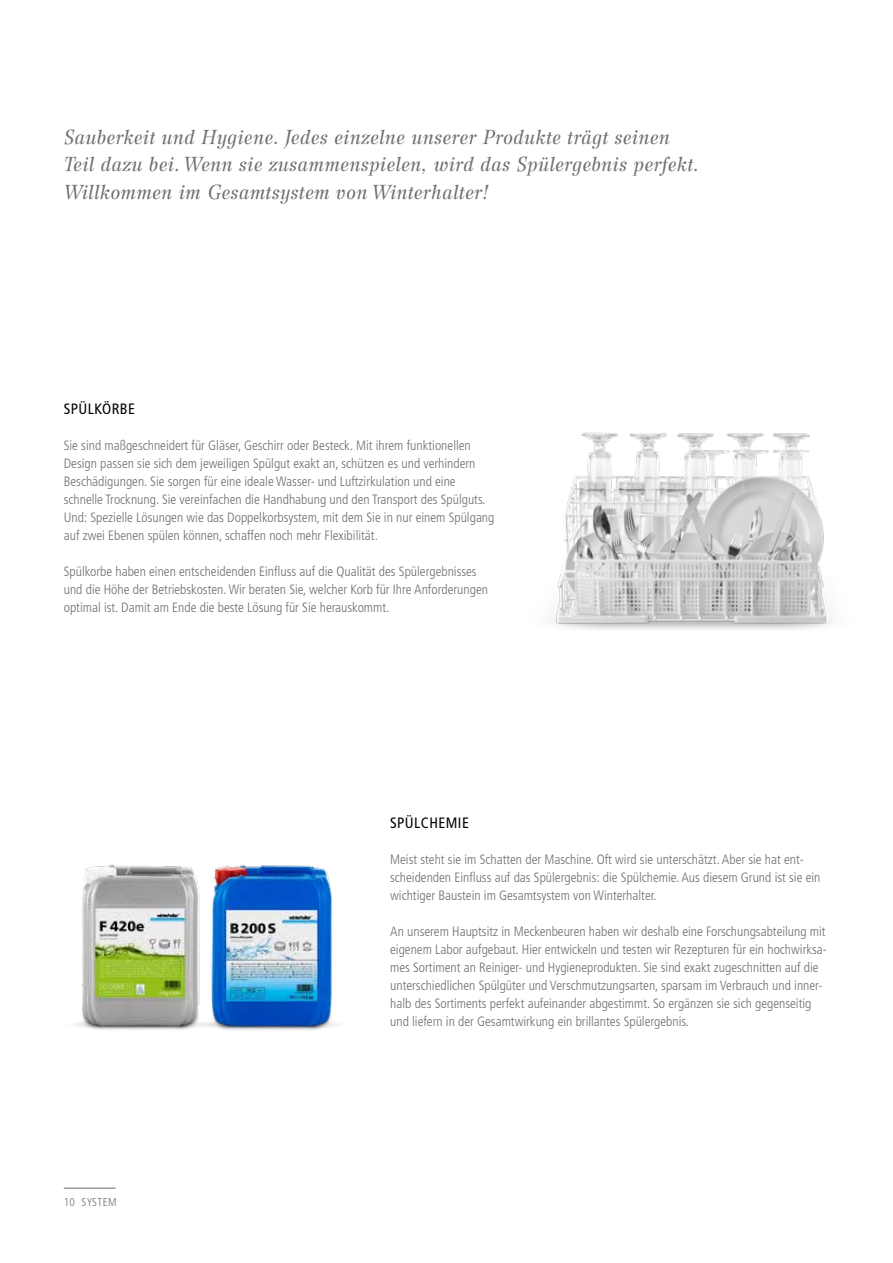
<style>
.page{position:relative;width:893px;height:1263px;background:#fff}
.page>*{position:absolute;margin:0;border:0;box-sizing:border-box;transform-origin:0 0}
.t1{font:italic 20.25px/27.5px "Wilke LT Std";letter-spacing:.005em;color:#6f6f6e}
.t2{font:condensed 15px "Frutiger LT Pro";letter-spacing:.03em;color:#000}
.t3{font:300 condensed 13.5px/18px "Frutiger LT Pro";color:#6f6f6e}
.t4{font:300 condensed 11.4px "Frutiger LT Pro";letter-spacing:.03em;color:#6f6f6e}
</style>
<div class="page">
<img style="left:552px;top:432px;width:280px;height:197px">
<img style="left:75px;top:864px;width:98px;height:166px">
<img style="left:173px;top:864px;width:163px;height:166px">
<hr style="left:64px;top:1188px;width:52px;height:1px;background:#6f6f6e">
<h1 class="t1" style="left:64px;top:123px;width:637px">Sauberkeit und Hygiene. Jedes einzelne unserer Produkte trägt seinen<br>Teil dazu bei. Wenn sie zusammenspielen, wird das Spülergebnis perfekt.<br>Willkommen im Gesamtsystem von Winterhalter!</h1>
<p class="t2" style="left:64px;top:400px;width:73px">SPÜLKÖRBE</p>
<p class="t3" style="left:64px;top:436px;width:432px">Sie sind maßgeschneidert für Gläser, Geschirr oder Besteck. Mit ihrem funktionellen Design passen sie sich dem jeweiligen Spülgut exakt an, schützen es und verhindern Beschädigungen. Sie sorgen für eine ideale Wasser- und Luftzirkulation und eine schnelle Trocknung. Sie vereinfachen die Handhabung und den Transport des Spülguts.<br>Und: Spezielle Lösungen wie das Doppelkorbsystem, mit dem Sie in nur einem Spülgang auf zwei Ebenen spülen können, schaffen noch mehr Flexibilität.</p>
<p class="t3" style="left:64px;top:562px;width:426px">Spülkorbe haben einen entscheidenden Einfluss auf die Qualität des Spülergebnisses und die Höhe der Betriebskosten. Wir beraten Sie, welcher Korb für Ihre Anforderungen optimal ist. Damit am Ende die beste Lösung für Sie herauskommt.</p>
<p class="t4" style="left:64px;top:1196px;width:54px">10 SYSTEM</p>
<p class="t2" style="left:390px;top:814px;width:80px">SPÜLCHEMIE</p>
<p class="t3" style="left:390px;top:850px;width:432px">Meist steht sie im Schatten der Maschine. Oft wird sie unterschätzt. Aber sie hat ent&shy;scheidenden Einfluss auf das Spülergebnis: die Spülchemie. Aus diesem Grund ist sie ein wichtiger Baustein im Gesamtsystem von Winterhalter.</p>
<p class="t3" style="left:390px;top:922px;width:438px">An unserem Hauptsitz in Meckenbeuren haben wir deshalb eine Forschungsabteilung mit eigenem Labor aufgebaut. Hier entwickeln und testen wir Rezepturen für ein hochwirksa&shy;mes Sortiment an Reiniger- und Hygieneprodukten. Sie sind exakt zugeschnitten auf die unterschiedlichen Spülgüter und Verschmutzungsarten, sparsam im Verbrauch und inner&shy;halb des Sortiments perfekt aufeinander abgestimmt. So ergänzen sie sich gegenseitig und liefern in der Gesamtwirkung ein brillantes Spülergebnis.</p>
</div>
